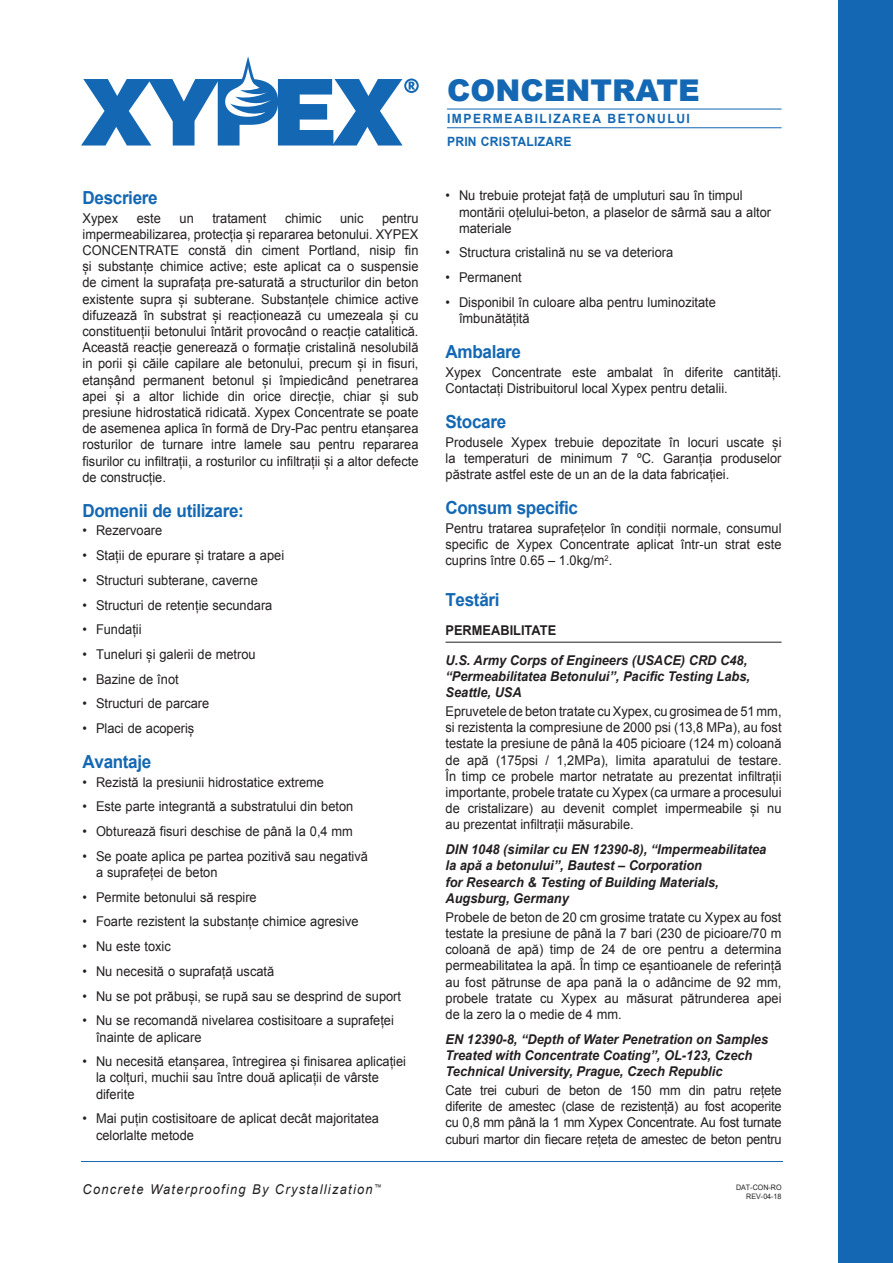
<style>
.page{position:relative;width:893px;height:1263px;background:#fff}
.page>*{position:absolute;margin:0;border:0;box-sizing:border-box;transform-origin:0 0}
.t1{font:900 30px "Arial";color:#1468b3}
.t2{font:700 18px "Arial";letter-spacing:-.02em;color:#1468b3;scale:.95 1}
.t3{font:13.5px/16.2px "Arial";color:#231f20;scale:.95 1}
.t4{font:italic 700 13.5px/16.2px "Arial";color:#231f20;scale:.95 1}
.t5{font:italic 13.5px "Arial";letter-spacing:.1em;color:#231f20;scale:.95 1}
.t6{font:700 13.5px "Arial";color:#231f20;scale:.95 1}
.t7{font:700 12.75px/22.5px "Arial";letter-spacing:.125em;color:#1468b3;scale:.95 1}
.t8{font:7.5px/9px "Arial";color:#231f20;text-align:right;scale:.95 1}
</style>
<div class="page">
<div style="left:839px;top:0;width:54px;height:1263px;background:#1468b3"></div>
<hr style="left:446px;top:642px;width:336px;height:1px;background:#231f20">
<hr style="left:447px;top:109px;width:335px;height:1px;background:#1468b3">
<hr style="left:447px;top:127px;width:335px;height:1px;background:#1468b3">
<hr style="left:81px;top:1161px;width:702px;height:1px;background:#1468b3">
<svg style="left:81px;top:56px;width:338px;height:90px"></svg>
<h2 class="t2" style="left:82px;top:185px;width:81px">Descriere</h2>
<p class="t3" style="left:82px;top:210px;width:39px">Xypex</p>
<p class="t3" style="left:137px;top:210px;width:27px">este</p>
<p class="t3" style="left:180px;top:210px;width:17px">un</p>
<p class="t3" style="left:212px;top:210px;width:59px">tratament</p>
<p class="t3" style="left:285px;top:210px;width:40px">chimic</p>
<p class="t3" style="left:340px;top:210px;width:26px">unic</p>
<p class="t3" style="left:82px;top:210px;width:355px;text-align:justify;text-indent:300px">pentru impermeabilizarea, protecția și repararea betonului. XYPEX CONCENTRATE constă din ciment Portland, nisip fin și substanțe chimice active; este aplicat ca o suspensie de ciment la suprafața pre-saturată a structurilor din beton existente supra și subterane. Substanțele chimice active difuzează în substrat și reacționează cu umezeala și cu constituenții betonului întărit provocând o reacție catalitică.<br>Această reacție generează o formație cristalină nesolubilă in porii și căile capilare ale betonului, precum și in fisuri, etanșând permanent betonul și împiedicând penetrarea apei și a altor lichide din orice direcție, chiar și sub presiune hidrostatică ridicată. Xypex Concentrate se poate de asemenea aplica în formă de Dry-Pac pentru etanșarea rosturilor de turnare intre lamele sau pentru repararea fisurilor cu infiltrații, a rosturilor cu infiltrații și a altor defecte de construcție.</p>
<h2 class="t2" style="left:82px;top:498px;width:171px">Domenii de utilizare:</h2>
<p class="t3" style="left:82px;top:523px;width:85px">• Rezervoare</p>
<p class="t3" style="left:82px;top:547px;width:214px">• Stații de epurare și tratare a apei</p>
<p class="t3" style="left:82px;top:572px;width:186px">• Structuri subterane, caverne</p>
<p class="t3" style="left:82px;top:597px;width:201px">• Structuri de retenție secundara</p>
<p class="t3" style="left:82px;top:621px;width:64px">• Fundații</p>
<p class="t3" style="left:82px;top:646px;width:184px">• Tuneluri și galerii de metrou</p>
<p class="t3" style="left:82px;top:671px;width:103px">• Bazine de înot</p>
<p class="t3" style="left:82px;top:696px;width:135px">• Structuri de parcare</p>
<p class="t3" style="left:82px;top:720px;width:119px">• Placi de acoperiș</p>
<h2 class="t2" style="left:82px;top:750px;width:74px">Avantaje</h2>
<p class="t3" style="left:82px;top:774px;width:256px">• Rezistă la presiunii hidrostatice extreme</p>
<p class="t3" style="left:82px;top:799px;width:287px">• Este parte integrantă a substratului din beton</p>
<p class="t3" style="left:82px;top:823px;width:286px">• Obturează fisuri deschise de până la 0,4 mm</p>
<p class="t3" style="left:96px;top:848px;width:288px;text-indent:-14px">• Se poate aplica pe partea pozitivă sau negativă a suprafeței de beton</p>
<p class="t3" style="left:82px;top:889px;width:185px">• Permite betonului să respire</p>
<p class="t3" style="left:82px;top:914px;width:292px">• Foarte rezistent la substanțe chimice agresive</p>
<p class="t3" style="left:82px;top:938px;width:95px">• Nu este toxic</p>
<p class="t3" style="left:82px;top:963px;width:203px">• Nu necesită o suprafață uscată</p>
<p class="t3" style="left:82px;top:988px;width:337px">• Nu se pot prăbuși, se rupă sau se desprind de suport</p>
<p class="t3" style="left:96px;top:1012px;width:315px;text-indent:-14px">• Nu se recomandă nivelarea costisitoare a suprafeței înainte de aplicare</p>
<p class="t3" style="left:96px;top:1053px;width:328px;text-indent:-14px">• Nu necesită etanșarea, întregirea și finisarea aplicației la colțuri, muchii sau între două aplicații de vârste diferite</p>
<p class="t3" style="left:96px;top:1110px;width:299px;text-indent:-14px">• Mai puțin costisitoare de aplicat decât majoritatea celorlalte metode</p>
<h1 class="t1" style="left:447px;top:68px;width:254px">CONCENTRATE</h1>
<p class="t7" style="left:447px;top:108px;width:257px">IMPERMEABILIZAREA BETONULUI<br>PRIN CRISTALIZARE</p>
<p class="t3" style="left:459px;top:188px;width:330px;text-indent:-14px">• Nu trebuie protejat față de umpluturi sau în timpul montării oțelului-beton, a plaselor de sârmă sau a altor materiale</p>
<p class="t3" style="left:446px;top:245px;width:241px">• Structura cristalină nu se va deteriora</p>
<p class="t3" style="left:446px;top:269px;width:82px">• Permanent</p>
<p class="t3" style="left:459px;top:294px;width:272px;text-indent:-14px">• Disponibil în culoare alba pentru luminozitate îmbunătățită</p>
<h2 class="t2" style="left:446px;top:340px;width:81px">Ambalare</h2>
<p class="t3" style="left:446px;top:364px;width:355px">Xypex Concentrate este ambalat în diferite cantități.<br>Contactați Distribuitorul local Xypex pentru detalii.</p>
<h2 class="t2" style="left:446px;top:409px;width:65px">Stocare</h2>
<p class="t3" style="left:446px;top:434px;width:355px;text-align:justify">Produsele Xypex trebuie depozitate în locuri uscate și la temperaturi de minimum 7 ºC. Garanția produselor păstrate astfel este de un an de la data fabricației.</p>
<h2 class="t2" style="left:446px;top:496px;width:141px">Consum specific</h2>
<p class="t3" style="left:446px;top:520px;width:355px;text-align:justify">Pentru tratarea suprafețelor în condiții normale, consumul specific de Xypex Concentrate aplicat într-un strat este cuprins între 0.65 – 1.0kg/m<sup>2</sup>.</p>
<h2 class="t2" style="left:446px;top:588px;width:58px">Testări</h2>
<p class="t6" style="left:446px;top:621px;width:118px">PERMEABILITATE</p>
<p class="t4" style="left:446px;top:652px;width:322px">U.S. Army Corps of Engineers (USACE) CRD C48, “Permeabilitatea Betonului”, Pacific Testing Labs,<br>Seattle, USA</p>
<p class="t3" style="left:446px;top:703px;width:355px;text-align:justify">Epruvetele de beton tratate cu Xypex, cu grosimea de 51 mm, si rezistenta la compresiune de 2000 psi (13,8 MPa), au fost testate la presiune de până la 405 picioare (124 m) coloană de apă (175psi / 1,2MPa), limita aparatului de testare.<br>În timp ce probele martor netratate au prezentat infiltrații importante, probele tratate cu Xypex (ca urmare a procesului de cristalizare) au devenit complet impermeabile și nu au prezentat infiltrații măsurabile.</p>
<p class="t4" style="left:446px;top:842px;width:339px">DIN 1048 (similar cu EN 12390-8), “Impermeabilitatea la apă a betonului”, Bautest – Corporation<br>for Research &amp; Testing of Building Materials, Augsburg, Germany</p>
<p class="t3" style="left:446px;top:909px;width:355px;text-align:justify">Probele de beton de 20 cm grosime tratate cu Xypex au fost testate la presiune de până la 7 bari (230 de picioare/70 m coloană de apă) timp de 24 de ore pentru a determina permeabilitatea la apă. În timp ce eșantioanele de referință au fost pătrunse de apa pană la o adâncime de 92 mm, probele tratate cu Xypex au măsurat pătrunderea apei de la zero la o medie de 4 mm.</p>
<p class="t4" style="left:446px;top:1031px;width:341px">EN 12390-8, “Depth of Water Penetration on Samples<br>Treated with Concentrate Coating”, OL-123, Czech<br>Technical University, Prague, Czech Republic</p>
<p class="t3" style="left:446px;top:1082px;width:355px;text-align:justify">Cate trei cuburi de beton de 150 mm din patru rețete diferite de amestec (clase de rezistență) au fost acoperite cu 0,8 mm până la 1 mm Xypex Concentrate. Au fost turnate cuburi martor din fiecare rețeta de amestec de beton pentru</p>
<p class="t5" style="left:83px;top:1180px;width:316px">Concrete Waterproofing By Crystallization<sup>™</sup></p>
<p class="t8" style="left:736px;top:1183px;width:49px">DAT-CON-RO<br>REV-04-18</p>
</div>
